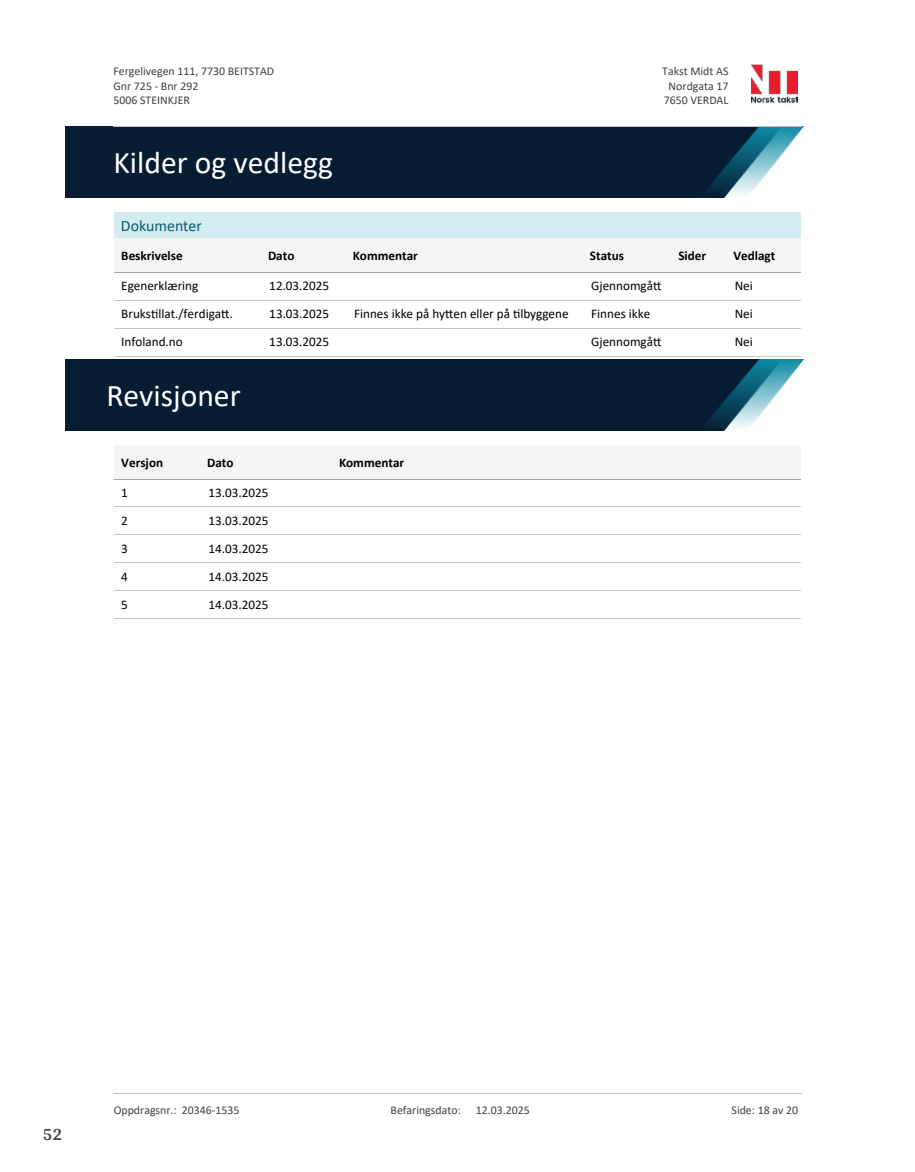
<style>
.page{position:relative;width:915px;height:1172px;background:#fff}
.page>*{position:absolute;margin:0;border:0;box-sizing:border-box;transform-origin:0 0}
.t1{font:31.65px "Calibri";color:#fff}
.t2{font:700 18px "Arya";color:#414749}
.t3{font:15.75px "Calibri";color:#065c69}
.t4{font:13.2px "Calibri";color:#000}
.t5{font:700 13.2px "Calibri";color:#000}
.t6{font:11.85px/14.5px "Calibri";color:#404040}
</style>
<div class="page">
<img style="left:65px;top:127px;width:738px;height:71px">
<div style="left:114px;top:212px;width:686px;height:27px;background:#d3ecf1"></div>
<div style="left:115px;top:239px;width:148px;height:33px;background:#f5f5f5"></div>
<hr style="left:115px;top:272px;width:148px;height:1px;background:#a9a9a9">
<div style="left:263px;top:239px;width:84px;height:33px;background:#f5f5f5"></div>
<hr style="left:263px;top:272px;width:84px;height:1px;background:#a9a9a9">
<div style="left:347px;top:239px;width:237px;height:33px;background:#f5f5f5"></div>
<hr style="left:347px;top:272px;width:237px;height:1px;background:#a9a9a9">
<div style="left:584px;top:239px;width:88px;height:33px;background:#f5f5f5"></div>
<hr style="left:584px;top:272px;width:88px;height:1px;background:#a9a9a9">
<div style="left:672px;top:239px;width:55px;height:33px;background:#f5f5f5"></div>
<hr style="left:672px;top:272px;width:55px;height:1px;background:#a9a9a9">
<div style="left:727px;top:239px;width:73px;height:33px;background:#f5f5f5"></div>
<hr style="left:727px;top:272px;width:73px;height:1px;background:#a9a9a9">
<hr style="left:115px;top:300px;width:148px;height:1px;background:#c7c7c7">
<hr style="left:263px;top:300px;width:84px;height:1px;background:#c7c7c7">
<hr style="left:347px;top:300px;width:237px;height:1px;background:#c7c7c7">
<hr style="left:584px;top:300px;width:88px;height:1px;background:#c7c7c7">
<hr style="left:672px;top:300px;width:55px;height:1px;background:#c7c7c7">
<hr style="left:727px;top:300px;width:73px;height:1px;background:#c7c7c7">
<hr style="left:115px;top:328px;width:148px;height:1px;background:#c7c7c7">
<hr style="left:263px;top:328px;width:84px;height:1px;background:#c7c7c7">
<hr style="left:347px;top:328px;width:237px;height:1px;background:#c7c7c7">
<hr style="left:584px;top:328px;width:88px;height:1px;background:#c7c7c7">
<hr style="left:672px;top:328px;width:55px;height:1px;background:#c7c7c7">
<hr style="left:727px;top:328px;width:73px;height:1px;background:#c7c7c7">
<hr style="left:115px;top:356px;width:148px;height:1px;background:#c7c7c7">
<hr style="left:263px;top:356px;width:84px;height:1px;background:#c7c7c7">
<hr style="left:347px;top:356px;width:237px;height:1px;background:#c7c7c7">
<hr style="left:584px;top:356px;width:88px;height:1px;background:#c7c7c7">
<hr style="left:672px;top:356px;width:55px;height:1px;background:#c7c7c7">
<hr style="left:727px;top:356px;width:73px;height:1px;background:#c7c7c7">
<img style="left:65px;top:360px;width:738px;height:71px">
<div style="left:115px;top:445px;width:87px;height:34px;background:#f5f5f5"></div>
<hr style="left:115px;top:479px;width:87px;height:1px;background:#a9a9a9">
<div style="left:202px;top:445px;width:131px;height:34px;background:#f5f5f5"></div>
<hr style="left:202px;top:479px;width:131px;height:1px;background:#a9a9a9">
<div style="left:333px;top:445px;width:467px;height:34px;background:#f5f5f5"></div>
<hr style="left:333px;top:479px;width:467px;height:1px;background:#a9a9a9">
<hr style="left:115px;top:507px;width:87px;height:1px;background:#c7c7c7">
<hr style="left:202px;top:507px;width:131px;height:1px;background:#c7c7c7">
<hr style="left:333px;top:507px;width:467px;height:1px;background:#c7c7c7">
<hr style="left:115px;top:535px;width:87px;height:1px;background:#c7c7c7">
<hr style="left:202px;top:535px;width:131px;height:1px;background:#c7c7c7">
<hr style="left:333px;top:535px;width:467px;height:1px;background:#c7c7c7">
<hr style="left:115px;top:563px;width:87px;height:1px;background:#c7c7c7">
<hr style="left:202px;top:563px;width:131px;height:1px;background:#c7c7c7">
<hr style="left:333px;top:563px;width:467px;height:1px;background:#c7c7c7">
<hr style="left:115px;top:591px;width:87px;height:1px;background:#c7c7c7">
<hr style="left:202px;top:591px;width:131px;height:1px;background:#c7c7c7">
<hr style="left:333px;top:591px;width:467px;height:1px;background:#c7c7c7">
<hr style="left:115px;top:618px;width:87px;height:1px;background:#c7c7c7">
<hr style="left:202px;top:618px;width:131px;height:1px;background:#c7c7c7">
<hr style="left:333px;top:618px;width:467px;height:1px;background:#c7c7c7">
<img style="left:751px;top:64px;width:46px;height:40px">
<hr style="left:113px;top:127px;width:688px;height:1px;background:#c0c0c0">
<hr style="left:113px;top:1093px;width:688px;height:1px;background:#c0c0c0">
<p class="t6" style="left:113px;top:64px;width:162px">Fergelivegen 111, 7730 BEITSTAD<br>Gnr 725 - Bnr 292<br>5006 STEINKJER</p>
<p class="t6" style="left:662px;top:64px;width:68px">Takst Midt AS</p>
<p class="t6" style="left:668px;top:78px;width:61px">Nordgata 17</p>
<p class="t6" style="left:663px;top:93px;width:66px">7650 VERDAL</p>
<h1 class="t1" style="left:113px;top:141px;width:221px">Kilder og vedlegg</h1>
<p class="t3" style="left:121px;top:215px;width:82px">Dokumenter</p>
<p class="t5" style="left:121px;top:246px;width:63px">Beskrivelse</p>
<p class="t5" style="left:268px;top:246px;width:28px">Dato</p>
<p class="t5" style="left:352px;top:246px;width:67px">Kommentar</p>
<p class="t5" style="left:589px;top:246px;width:36px">Status</p>
<p class="t5" style="left:678px;top:246px;width:29px">Sider</p>
<p class="t5" style="left:733px;top:246px;width:43px">Vedlagt</p>
<p class="t4" style="left:121px;top:277px;width:79px">Egenerklæring</p>
<p class="t4" style="left:269px;top:277px;width:61px">12.03.2025</p>
<p class="t4" style="left:591px;top:277px;width:72px">Gjennomgå琀琀</p>
<p class="t4" style="left:734px;top:277px;width:20px">Nei</p>
<p class="t4" style="left:121px;top:305px;width:113px">Bruks琀椀llat./ferdiga琀琀.</p>
<p class="t4" style="left:269px;top:305px;width:61px">13.03.2025</p>
<p class="t4" style="left:354px;top:305px;width:216px">Finnes ikke på hy琀琀en eller på 琀椀lbyggene</p>
<p class="t4" style="left:591px;top:305px;width:61px">Finnes ikke</p>
<p class="t4" style="left:734px;top:305px;width:20px">Nei</p>
<p class="t4" style="left:121px;top:332px;width:63px">Infoland.no</p>
<p class="t4" style="left:269px;top:332px;width:61px">13.03.2025</p>
<p class="t4" style="left:591px;top:332px;width:72px">Gjennomgå琀琀</p>
<p class="t4" style="left:734px;top:332px;width:20px">Nei</p>
<h1 class="t1" style="left:106px;top:374px;width:136px">Revisjoner</h1>
<p class="t5" style="left:121px;top:453px;width:43px">Versjon</p>
<p class="t5" style="left:207px;top:453px;width:28px">Dato</p>
<p class="t5" style="left:339px;top:453px;width:67px">Kommentar</p>
<p class="t4" style="left:121px;top:483px;width:8px">1</p>
<p class="t4" style="left:208px;top:483px;width:61px">13.03.2025</p>
<p class="t4" style="left:121px;top:511px;width:8px">2</p>
<p class="t4" style="left:208px;top:511px;width:61px">13.03.2025</p>
<p class="t4" style="left:121px;top:539px;width:8px">3</p>
<p class="t4" style="left:208px;top:539px;width:61px">14.03.2025</p>
<p class="t4" style="left:121px;top:567px;width:8px">4</p>
<p class="t4" style="left:208px;top:567px;width:61px">14.03.2025</p>
<p class="t4" style="left:121px;top:595px;width:8px">5</p>
<p class="t4" style="left:208px;top:595px;width:61px">14.03.2025</p>
<h2 class="t2" style="left:43px;top:1123px;width:21px">52</h2>
<p class="t6" style="left:114px;top:1102px;width:127px">Oppdragsnr.: 20346-1535</p>
<p class="t6" style="left:390px;top:1102px;width:72px">Befaringsdato:</p>
<p class="t6" style="left:475px;top:1102px;width:55px">12.03.2025</p>
<p class="t6" style="left:731px;top:1102px;width:68px">Side: 18 av 20</p>
</div>
